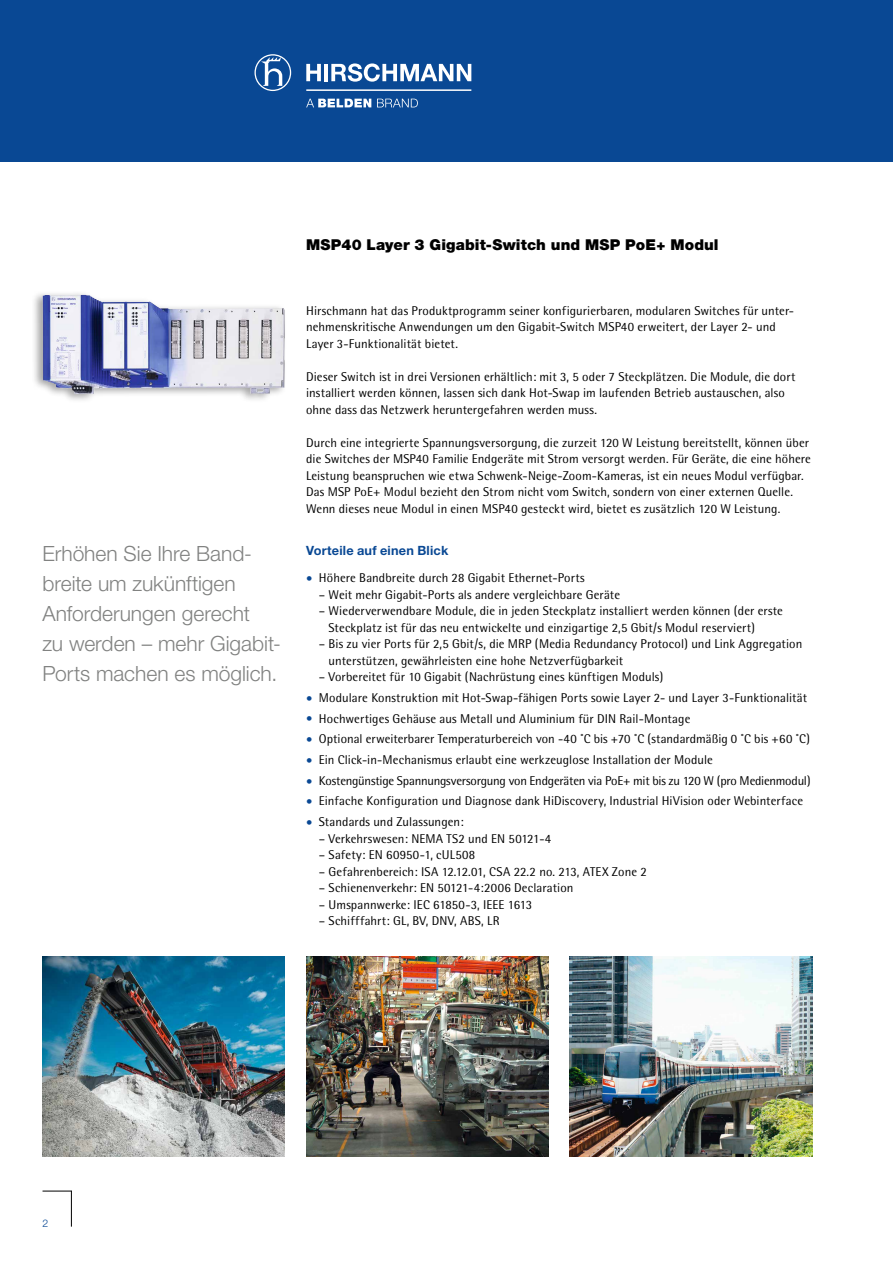
<style>
.page{position:relative;width:893px;height:1263px;background:#fff}
.page>*{position:absolute;margin:0;border:0;box-sizing:border-box;transform-origin:0 0}
.t1{font:300 21px/30px "Helvetica Neue";color:#818281}
.t2{font:900 15px "Helvetica Neue";letter-spacing:.005em;color:#000}
.t3{font:12.75px/16.5px "Rotis Semi Sans";letter-spacing:.005em;color:#000}
.t4{font:12.75px "Rotis Semi Sans";letter-spacing:-.02em;color:#000}
.t5{font:12.75px "Rotis Semi Sans";letter-spacing:.025em;color:#000}
.t6{font:700 12.75px "Helvetica Neue";letter-spacing:.015em;color:#094894}
.t7{font:300 10.5px "Helvetica Neue";color:#094894}
.s1{color:#094894}
</style>
<div class="page">
<div style="left:0;top:0;width:893px;height:162px;background:#094894"></div>
<hr style="left:71px;top:1191px;width:1px;height:35px;background:#000">
<svg style="left:43px;top:1191px;width:29px;height:1px"></svg>
<svg style="left:306px;top:99px;width:65px;height:8px"></svg>
<svg style="left:377px;top:99px;width:41px;height:8px"></svg>
<svg style="left:254px;top:54px;width:37px;height:37px"></svg>
<hr style="left:306px;top:89px;width:165px;height:2px;background:#fff">
<hr style="left:324px;top:64px;width:4px;height:17px;background:#fff">
<svg style="left:306px;top:64px;width:15px;height:17px"></svg>
<svg style="left:331px;top:63px;width:140px;height:19px"></svg>
<div style="left:31px;top:290px;width:256px;height:113px;background:#000;opacity:.35"></div>
<img style="left:43px;top:295px;width:75px;height:99px">
<img style="left:570px;top:957px;width:242px;height:200px">
<img style="left:306px;top:957px;width:243px;height:200px">
<img style="left:43px;top:957px;width:242px;height:200px">
<h1 class="t1" style="left:43px;top:538px;width:240px">Erhöhen Sie Ihre Band&shy;breite um zukünftigen<br>Anforderungen gerecht<br>zu werden – mehr Gigabit-<br>Ports machen es möglich.</h1>
<p class="t2" style="left:306px;top:235px;width:414px">MSP40 Layer 3 Gigabit-Switch und MSP PoE+ Modul</p>
<p class="t3" style="left:306px;top:302px;width:489px">Hirschmann hat das Produktprogramm seiner konfigurierbaren, modularen Switches für unter&shy;nehmenskritische Anwendungen um den Gigabit-Switch MSP40 erweitert, der Layer 2- und<br>Layer 3-Funktionalität bietet.</p>
<p class="t3" style="left:306px;top:368px;width:491px">Dieser Switch ist in drei Versionen erhältlich: mit 3, 5 oder 7 Steckplätzen. Die Module, die dort installiert werden können, lassen sich dank Hot-Swap im laufenden Betrieb austauschen, also ohne dass das Netzwerk heruntergefahren werden muss.</p>
<p class="t3" style="left:306px;top:434px;width:506px">Durch eine integrierte Spannungsversorgung, die zurzeit 120 W Leistung bereitstellt, können über die Switches der MSP40 Familie Endgeräte mit Strom versorgt werden. Für Geräte, die eine höhere Leistung beanspruchen wie etwa Schwenk-Neige-Zoom-Kameras, ist ein neues Modul verfügbar.<br>Das MSP PoE+ Modul bezieht den Strom nicht vom Switch, sondern von einer externen Quelle.<br>Wenn dieses neue Modul in einen MSP40 gesteckt wird, bietet es zusätzlich 120 W Leistung.</p>
<p class="t6" style="left:306px;top:542px;width:144px">Vorteile auf einen Blick</p>
<p class="t3" style="left:306px;top:569px;width:280px"><span class="s1">•</span> Höhere Bandbreite durch 28 Gigabit Ethernet-Ports</p>
<p class="t3" style="left:319px;top:586px;width:303px">– Weit mehr Gigabit-Ports als andere vergleichbare Geräte</p>
<p class="t3" style="left:329px;top:602px;width:456px;text-indent:-10px">– Wiederverwendbare Module, die in jeden Steckplatz installiert werden können (der erste<br>Steckplatz ist für das neu entwickelte und einzigartige 2,5 Gbit/s Modul reserviert)</p>
<p class="t3" style="left:329px;top:635px;width:475px;text-indent:-10px">– Bis zu vier Ports für 2,5 Gbit/s, die MRP (Media Redundancy Protocol) und Link Aggregation unterstützen, gewährleisten eine hohe Netzverfügbarkeit</p>
<p class="t3" style="left:319px;top:668px;width:346px">– Vorbereitet für 10 Gigabit (Nachrüstung eines künftigen Moduls)</p>
<p class="t3" style="left:306px;top:689px;width:502px"><span class="s1">•</span> Modulare Konstruktion mit Hot-Swap-fähigen Ports sowie Layer 2- und Layer 3-Funktionalität</p>
<p class="t3" style="left:306px;top:710px;width:386px"><span class="s1">•</span> Hochwertiges Gehäuse aus Metall und Aluminium für DIN Rail-Montage</p>
<p class="t3" style="left:306px;top:730px;width:505px"><span class="s1">•</span> Optional erweiterbarer Temperaturbereich von -40 ˚C bis +70 ˚C (standardmäßig 0 ˚C bis +60 ˚C)</p>
<p class="t3" style="left:306px;top:751px;width:408px"><span class="s1">•</span> Ein Click-in-Mechanismus erlaubt eine werkzeuglose Installation der Module</p>
<p class="t4" style="left:306px;top:773px;width:506px"><span class="s1">•</span> Kostengünstige Spannungsversorgung von Endgeräten via PoE+ mit bis zu 120 W (pro Medienmodul)</p>
<p class="t3" style="left:306px;top:793px;width:499px"><span class="s1">•</span> Einfache Konfiguration und Diagnose dank HiDiscovery, Industrial HiVision oder Webinterface</p>
<p class="t3" style="left:306px;top:813px;width:159px"><span class="s1">•</span> Standards und Zulassungen:</p>
<p class="t3" style="left:319px;top:830px;width:234px">– Verkehrswesen: NEMA TS2 und EN 50121-4</p>
<p class="t5" style="left:319px;top:847px;width:158px">– Safety: EN 60950-1, cUL508</p>
<p class="t3" style="left:319px;top:863px;width:329px">– Gefahrenbereich: ISA 12.12.01, CSA 22.2 no. 213, ATEX Zone 2</p>
<p class="t3" style="left:319px;top:879px;width:256px">– Schienenverkehr: EN 50121-4:2006 Declaration</p>
<p class="t3" style="left:319px;top:896px;width:215px">– Umspannwerke: IEC 61850-3, IEEE 1613</p>
<p class="t3" style="left:319px;top:912px;width:182px">– Schifffahrt: GL, BV, DNV, ABS, LR</p>
<p class="t7" style="left:43px;top:1216px;width:7px">2</p>
</div>
